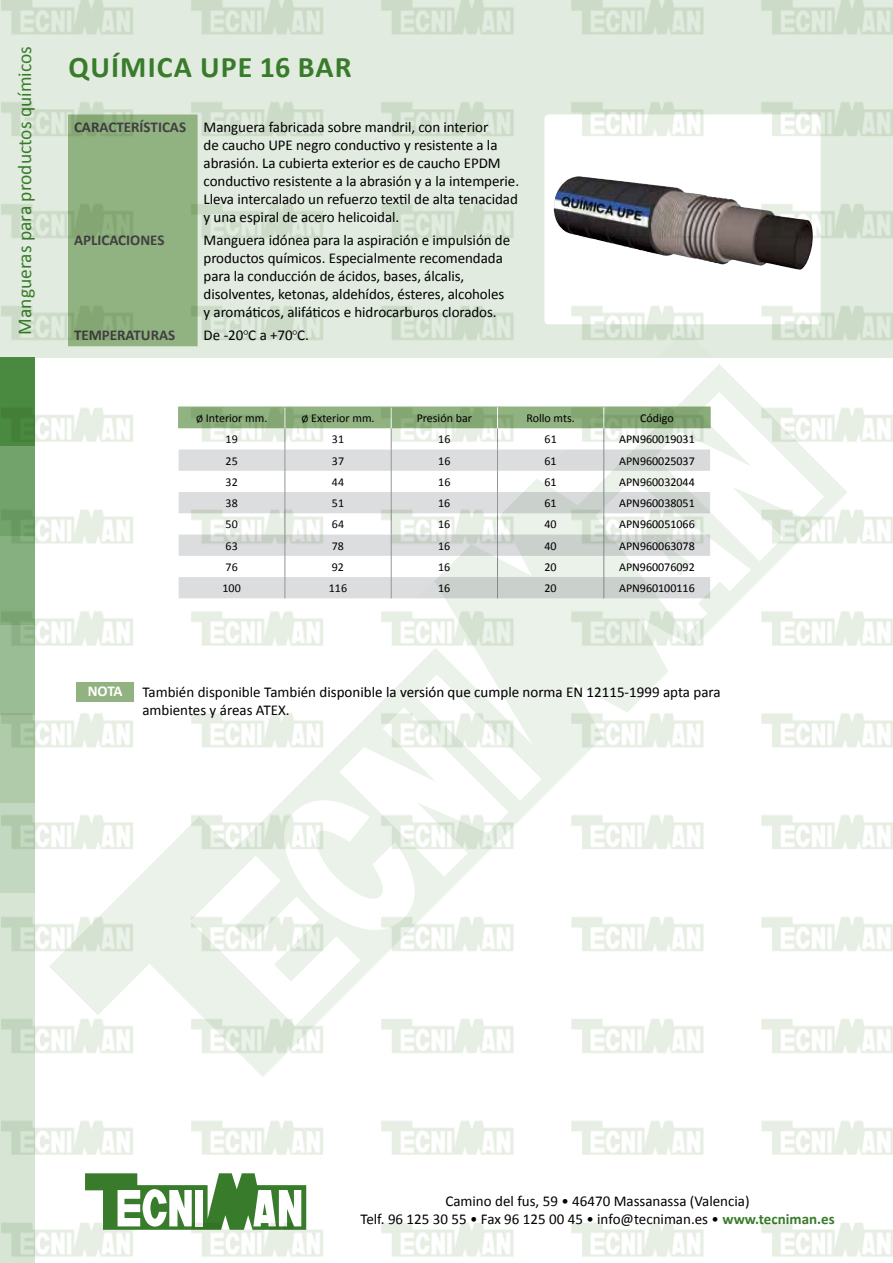
<style>
.page{position:relative;width:893px;height:1263px;background:#fff}
.page>*{position:absolute;margin:0;border:0;box-sizing:border-box;transform-origin:0 0}
.t1{font:700 30px "Calibri";color:#387c2b}
.t2{font:19.5px "Calibri";color:#387c2b}
.t3{font:15px/18px "Calibri";letter-spacing:-.005em;color:#000}
.t4{font:700 15px "Calibri";color:#414042}
.t5{font:700 15px "Calibri";color:#fff}
.t6{font:12px "Calibri";color:#000}
.s1{font-weight:700;color:#414042}
.s2{font-weight:700;color:#387c2b}
</style>
<div class="page">
<img style="left:0;top:0;width:893px;height:1263px">
<svg style="left:178px;top:392px;width:646px;height:243px"></svg>
<h2 class="t2" style="left:12px;top:334px;width:290px;rotate:-90deg">Mangueras para productos químicos</h2>
<h1 class="t1" style="left:69px;top:48px;width:40px">química</h1>
<h1 class="t1" style="left:200px;top:48px;width:18px">upe</h1>
<h1 class="t1" style="left:260px;top:48px;width:75px">16 bar</h1>
<p class="t3" style="left:204px;top:118px;width:317px;text-indent:-130px"><span class="s1">CARACTERÍSTICAS</span> Manguera fabricada sobre mandril, con interior<br>de caucho UPE negro conductivo y resistente a la abrasión. La cubierta exterior es de caucho EPDM conductivo resistente a la abrasión y a la intemperie.<br>Lleva intercalado un refuerzo textil de alta tenacidad y una espiral de acero helicoidal.</p>
<p class="t4" style="left:74px;top:230px;width:92px">APLICACIONES</p>
<p class="t3" style="left:204px;top:231px;width:308px">Manguera idónea para la aspiración e impulsión de productos químicos. Especialmente recomendada para la conducción de ácidos, bases, álcalis, disolventes, ketonas, aldehídos, ésteres, alcoholes y aromáticos, alifáticos e hidrocarburos clorados.</p>
<p class="t4" style="left:74px;top:326px;width:103px">TEMPERATURAS</p>
<p class="t3" style="left:204px;top:326px;width:107px">De -20<sup>○</sup>C a +70<sup>○</sup>C.</p>
<p class="t6" style="left:206px;top:411px;width:63px">Interior mm.</p>
<p class="t6" style="left:311px;top:411px;width:65px">Exterior mm.</p>
<p class="t6" style="left:417px;top:411px;width:57px">Presión bar</p>
<p class="t6" style="left:526px;top:411px;width:50px">Rollo mts.</p>
<p class="t6" style="left:640px;top:411px;width:35px">Código</p>
<p class="t6" style="left:226px;top:432px;width:14px">19</p>
<p class="t6" style="left:332px;top:432px;width:14px">31</p>
<p class="t6" style="left:438px;top:432px;width:14px">16</p>
<p class="t6" style="left:545px;top:432px;width:14px">61</p>
<p class="t6" style="left:619px;top:432px;width:77px">APN960019031</p>
<p class="t6" style="left:226px;top:453px;width:14px">25</p>
<p class="t6" style="left:332px;top:453px;width:14px">37</p>
<p class="t6" style="left:438px;top:453px;width:14px">16</p>
<p class="t6" style="left:545px;top:453px;width:14px">61</p>
<p class="t6" style="left:619px;top:453px;width:77px">APN960025037</p>
<p class="t6" style="left:226px;top:474px;width:14px">32</p>
<p class="t6" style="left:332px;top:474px;width:14px">44</p>
<p class="t6" style="left:438px;top:474px;width:14px">16</p>
<p class="t6" style="left:545px;top:474px;width:14px">61</p>
<p class="t6" style="left:619px;top:474px;width:77px">APN960032044</p>
<p class="t6" style="left:226px;top:496px;width:14px">38</p>
<p class="t6" style="left:332px;top:496px;width:14px">51</p>
<p class="t6" style="left:438px;top:496px;width:14px">16</p>
<p class="t6" style="left:544px;top:496px;width:14px">61</p>
<p class="t6" style="left:619px;top:496px;width:77px">APN960038051</p>
<p class="t6" style="left:226px;top:517px;width:14px">50</p>
<p class="t6" style="left:332px;top:517px;width:14px">64</p>
<p class="t6" style="left:438px;top:517px;width:14px">16</p>
<p class="t6" style="left:544px;top:517px;width:14px">40</p>
<p class="t6" style="left:619px;top:517px;width:77px">APN960051066</p>
<p class="t6" style="left:226px;top:538px;width:14px">63</p>
<p class="t6" style="left:332px;top:538px;width:14px">78</p>
<p class="t6" style="left:438px;top:538px;width:14px">16</p>
<p class="t6" style="left:544px;top:538px;width:14px">40</p>
<p class="t6" style="left:619px;top:538px;width:77px">APN960063078</p>
<p class="t6" style="left:226px;top:559px;width:14px">76</p>
<p class="t6" style="left:332px;top:559px;width:14px">92</p>
<p class="t6" style="left:438px;top:559px;width:14px">16</p>
<p class="t6" style="left:544px;top:559px;width:14px">20</p>
<p class="t6" style="left:619px;top:559px;width:77px">APN960076092</p>
<p class="t6" style="left:223px;top:581px;width:20px">100</p>
<p class="t6" style="left:329px;top:581px;width:20px">116</p>
<p class="t6" style="left:438px;top:581px;width:14px">16</p>
<p class="t6" style="left:544px;top:581px;width:14px">20</p>
<p class="t6" style="left:619px;top:581px;width:77px">APN960100116</p>
<p class="t5" style="left:88px;top:681px;width:37px">NOTA</p>
<p class="t3" style="left:142px;top:683px;width:580px">También disponible También disponible la versión que cumple norma EN 12115-1999 apta para ambientes y áreas ATEX.</p>
<p class="t3" style="left:360px;top:1192px;width:476px;text-align:center">Camino del fus, 59 • 46470 Massanassa (Valencia)<br>Telf. 96 125 30 55 • Fax 96 125 00 45 • info@tecniman.es • <span class="s2">www.tecniman.es</span></p>
</div>
